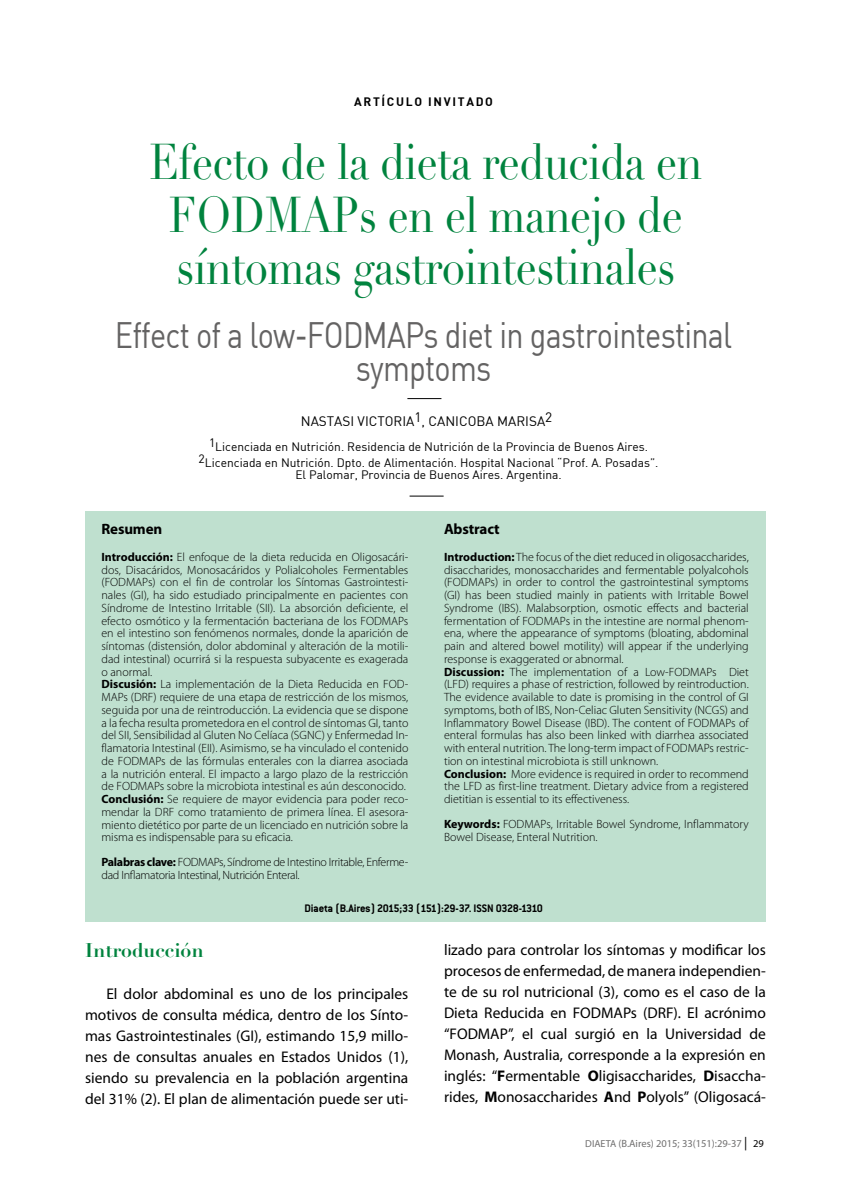
<style>
.page{position:relative;width:851px;height:1191px;background:#fff}
.page>*{position:absolute;margin:0;border:0;box-sizing:border-box;transform-origin:0 0}
.t1{font:49.5px/52.5px "Didot LT Std";letter-spacing:-.01em;color:#00833e;text-align:center;scale:.85 1}
.t2{font:36px/33px "DIN";letter-spacing:-.025em;color:#646363;text-align:center;scale:.85 1}
.t3{font:700 19.5px "Didot LT Std";color:#00833e}
.t4{font:15.45px/21px "Myriad Pro";color:#000;text-align:justify}
.t5{font:700 15px "Myriad Pro";letter-spacing:-.01em;color:#000}
.t6{font:13.5px "DIN";color:#000}
.t7{font:300 12px/12.8px "Myriad Pro";color:#000}
.t8{font:12px/16.2px "DIN";color:#000;text-align:center}
.t9{font:300 12px/12.8px "Myriad Pro";letter-spacing:-.025em;color:#000}
.t10{font:700 12px "Conduit ITC";letter-spacing:-.025em;color:#000}
.t11{font:700 12px "DIN";letter-spacing:.14em;color:#000}
.t12{font:10.5px "Myriad Pro";color:#706f6f}
.s1{font-weight:700}
.s2{font-size:10.2px}
.s3{font-size:13.5px;color:#000}
.s4{color:#000}
</style>
<div class="page">
<div style="left:85px;top:511px;width:680px;height:411px;background:#bfe0cf"></div>
<hr style="left:407px;top:398px;width:34px;height:1px;background:#000">
<hr style="left:409px;top:496px;width:34px;height:1px;background:#000">
<p class="t11" style="left:354px;top:94px;width:139px">ARTÍCULO INVITADO</p>
<h1 class="t1" style="left:149px;top:137px;width:652px">Efecto de la dieta reducida en fodmaps en el manejo de síntomas gastrointestinales</h1>
<h2 class="t2" style="left:115px;top:318px;width:728px">Effect of a low-fodmaps diet in gastrointestinal symptoms</h2>
<p class="t6" style="left:301px;top:413px;width:253px">Nastasi Victoria1, Can icoba Marisa2</p>
<p class="t8" style="left:198px;top:438px;width:461px">1Licenciada en Nutrición. Residencia de Nutrición de la Provincia de Buenos Aires.<br>2Licenciada en Nutrición. Dpto. de Alimentación. Hospital Nacional “Prof. A. Posadas”.</p>
<p class="t8" style="left:295px;top:466px;width:268px">El Palomar, Provincia de Buenos Aires. Argentina.</p>
<p class="t5" style="left:101px;top:520px;width:62px">Resumen</p>
<p class="t7" style="left:101px;top:551px;width:308px"><span class="s1">Introducción:</span> El enfoque de la dieta reducida en Oligosacári&shy;dos, Disacáridos, Monosacáridos y Polialcoholes Fermentables (FODMAPs) con el fin de controlar los Síntomas Gastrointesti&shy;nales (GI), ha sido estudiado principalmente en pacientes con Síndrome de Intestino Irritable (SII). La absorción deficiente, el efecto osmótico y la fermentación bacteriana de los FODMAPs en el intestino son fenómenos normales, donde la aparición de síntomas (distensión, dolor abdominal y alteración de la motili&shy;dad intestinal) ocurrirá si la respuesta subyacente es exagerada o anormal.<br><span class="s1">Discusión:</span> La implementación de la Dieta Reducida en FOD-MAPs (DRF) requiere de una etapa de restricción de los mismos, seguida por una de reintroducción. La evidencia que se dispone a la fecha resulta prometedora en el control de síntomas GI, tanto del SII, Sensibilidad al Gluten No Celíaca (SGNC) y Enfermedad In&shy;flamatoria Intestinal (EII). Asimismo, se ha vinculado el contenido de FODMAPs de las fórmulas enterales con la diarrea asociada a la nutrición enteral. El impacto a largo plazo de la restricción de FODMAPs sobre la microbiota intestinal es aún desconocido.<br><span class="s1">Conclusión:</span> Se requiere de mayor evidencia para poder reco&shy;mendar la DRF como tratamiento de primera línea. El asesora&shy;miento dietético por parte de un licenciado en nutrición sobre la misma es indispensable para su eficacia.</p>
<p class="t9" style="left:101px;top:856px;width:308px"><span class="s1">Palabras clave:</span> FODMAPs, Síndrome de Intestino Irritable, Enferme&shy;dad Inflamatoria Intestinal, Nutrición Enteral.</p>
<p class="t5" style="left:444px;top:520px;width:57px">Abstract</p>
<p class="t7" style="left:444px;top:551px;width:306px"><span class="s1">Introduction:</span> The focus of the diet reduced in oligosaccharides, disaccharides, monosaccharides and fermentable polyalcohols (FODMAPs) in order to control the gastrointestinal symptoms (GI) has been studied mainly in patients with Irritable Bowel Syndrome (IBS). Malabsorption, osmotic effects and bacterial fermentation of FODMAPs in the intestine are normal phenom&shy;ena, where the appearance of symptoms (bloating, abdominal pain and altered bowel motility) will appear if the underlying response is exaggerated or abnormal.<br><span class="s1">Discussion:</span> The implementation of a Low-FODMAPs Diet (LFD) requires a phase of restriction, followed by reintroduction.<br>The evidence available to date is promising in the control of GI symptoms, both of IBS, Non-Celiac Gluten Sensitivity (NCGS) and Inflammatory Bowel Disease (IBD). The content of FODMAPs of enteral formulas has also been linked with diarrhea associated with enteral nutrition. The long-term impact of FODMAPs restric&shy;tion on intestinal microbiota is still unknown.<br><span class="s1">Conclusion:</span> More evidence is required in order to recommend the LFD as first-line treatment. Dietary advice from a registered dietitian is essential to its effectiveness.</p>
<p class="t7" style="left:444px;top:817px;width:306px"><span class="s1">Keywords:</span> FODMAPs, Irritable Bowel Syndrome, Inflammatory<br>Bowel Disease, Enteral Nutrition.</p>
<p class="t10" style="left:304px;top:901px;width:240px">Diaeta (B.Aires) 2015;33 (151):29-37. ISSN 0328-1310</p>
<h3 class="t3" style="left:85px;top:938px;width:120px">Introducción</h3>
<p class="t4" style="left:85px;top:984px;width:325px;text-indent:21px">El dolor abdominal es uno de los principales motivos de consulta médica, dentro de los Sínto&shy;mas Gastrointestinales (GI), estimando 15,9 millo&shy;nes de consultas anuales en Estados Unidos (1), siendo su prevalencia en la población argentina del 31% (2). El plan de alimentación puede ser uti-</p>
<p class="t4" style="left:444px;top:939px;width:323px">lizado para controlar los síntomas y modificar los procesos de enfermedad, de manera independien&shy;te de su rol nutricional (3), como es el caso de la Dieta Reducida en FODMAPs (DRF). El acrónimo “FODMAP”, el cual surgió en la Universidad de Monash, Australia, corresponde a la expresión en inglés: “<span class="s1">F</span>ermentable <span class="s1">O</span>ligisaccharides, <span class="s1">D</span>isaccha&shy;rides, <span class="s1">M</span>onosaccharides <span class="s1">A</span>nd <span class="s1">P</span>olyols” (Oligosacá-</p>
<p class="t12" style="left:585px;top:1137px;width:180px"><span class="s2">DIAETA</span> (B.Aires) 2015; 33(151):29-37 <span class="s3">|</span> <span class="s4">29</span></p>
</div>
